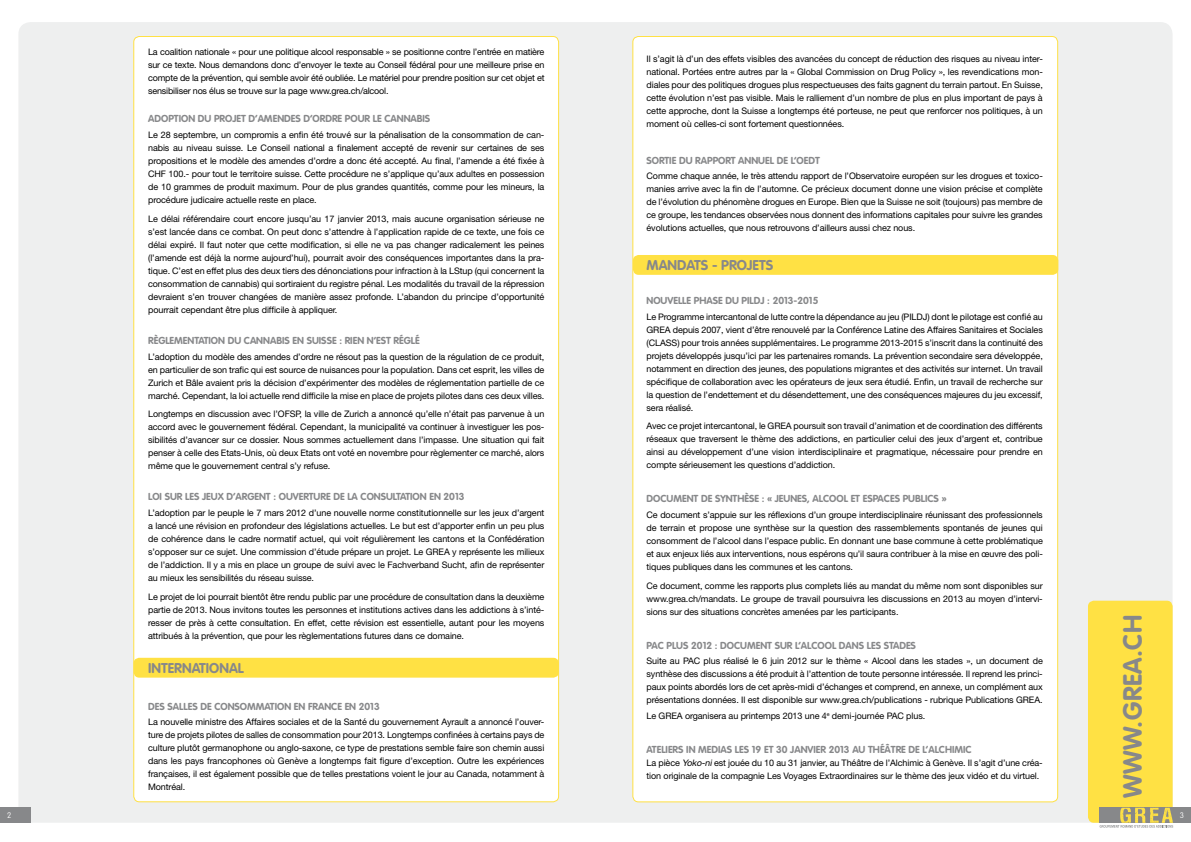
<style>
.page{position:relative;width:1191px;height:842px;background:#fff}
.page>*{position:absolute;margin:0;border:0;box-sizing:border-box;transform-origin:0 0}
.t1{font:700 26px "VAG Rounded";letter-spacing:.02em;color:#87888a}
.t2{font:700 14px "VAG Rounded";color:#87888a}
.t3{font:700 10px "VAG Rounded";color:#87888a}
.t4{font:9px/13px "Helvetica Neue LT Std";letter-spacing:-.01em;color:#000;text-align:justify}
.t5{font:100 8px "VAG Rounded";color:#fff}
.s1{font-style:italic}
</style>
<div class="page">
<div style="left:18px;top:22px;width:1154px;height:801px;background:#eeefef;border-radius:12px"></div>
<div style="left:633px;top:37px;width:424px;height:765px;background:#fff;border-radius:6px"></div>
<div style="left:134px;top:37px;width:424px;height:765px;background:#fff;border-radius:6px"></div>
<div style="left:134px;top:658px;width:425px;height:20px;background:#ffe144;border-radius:6px"></div>
<div style="left:633px;top:255px;width:425px;height:20px;background:#ffe144;border-radius:6px"></div>
<div style="left:1088px;top:601px;width:84px;height:222px;background:#ffe144;border-radius:6px"></div>
<div style="left:1141px;top:808px;width:50px;height:15px;background:#87888a"></div>
<svg style="left:1099px;top:808px;width:74px;height:20px"></svg>
<div style="left:0;top:807px;width:30px;height:15px;background:#87888a"></div>
<p class="t4" style="left:148px;top:45px;width:398px">La coalition nationale « pour une politique alcool responsable » se positionne contre l’entrée en matière sur ce texte. Nous demandons donc d’envoyer le texte au Conseil fédéral pour une meilleure prise en compte de la prévention, qui semble avoir été oubliée. Le matériel pour prendre position sur cet objet et sensibiliser nos élus se trouve sur la page www.grea.ch/alcool.</p>
<p class="t3" style="left:148px;top:113px;width:250px">ADOPTION DU PROJET D’AMENDES D’ORDRE POUR LE CANNA</p>
<p class="t3" style="left:417px;top:113px;width:15px">BIS</p>
<p class="t4" style="left:148px;top:128px;width:398px">Le 28 septembre, un compromis a enfin été trouvé sur la pénalisation de la consommation de can&shy;nabis au niveau suisse. Le Conseil national a finalement accepté de revenir sur certaines de ses propositions et le modèle des amendes d’ordre a donc été accepté. Au final, l’amende a été fixée à CHF 100.- pour tout le territoire suisse. Cette procédure ne s’applique qu’aux adultes en possession de 10 grammes de produit maximum. Pour de plus grandes quantités, comme pour les mineurs, la procédure judicaire actuelle reste en place.</p>
<p class="t4" style="left:148px;top:212px;width:398px">Le délai référendaire court encore jusqu’au 17 janvier 2013, mais aucune organisation sérieuse ne s’est lancée dans ce combat. On peut donc s’attendre à l’application rapide de ce texte, une fois ce délai expiré. Il faut noter que cette modification, si elle ne va pas changer radicalement les peines (l’amende est déjà la norme aujourd’hui), pourrait avoir des conséquences importantes dans la pra&shy;tique. C’est en effet plus des deux tiers des dénonciations pour infraction à la LStup (qui concernent la consommation de cannabis) qui sortiraient du registre pénal. Les modalités du travail de la répression devraient s’en trouver changées de manière assez profonde. L’abandon du principe d’opportunité pourrait cependant être plus difficile à appliquer.</p>
<p class="t3" style="left:148px;top:334px;width:110px">RÈGLEMENTATION DU CANNA</p>
<p class="t3" style="left:276px;top:334px;width:145px">BIS EN SUISSE : RIEN N’EST RÉGLÉ</p>
<p class="t4" style="left:148px;top:350px;width:398px">L’adoption du modèle des amendes d’ordre ne résout pas la question de la régulation de ce produit, en particulier de son trafic qui est source de nuisances pour la population. Dans cet esprit, les villes de Zurich et Bâle avaient pris la décision d’expérimenter des modèles de réglementation partielle de ce marché. Cependant, la loi actuelle rend difficile la mise en place de projets pilotes dans ces deux villes.</p>
<p class="t4" style="left:148px;top:408px;width:398px">Longtemps en discussion avec l’OFSP, la ville de Zurich a annoncé qu’elle n’était pas parvenue à un accord avec le gouvernement fédéral. Cependant, la municipalité va continuer à investiguer les pos&shy;sibilités d’avancer sur ce dossier. Nous sommes actuellement dans l’impasse. Une situation qui fait penser à celle des Etats-Unis, où deux Etats ont voté en novembre pour règlementer ce marché, alors même que le gouvernement central s’y refuse.</p>
<p class="t3" style="left:148px;top:491px;width:95px">LOI SUR LES JEUX D’ARG</p>
<p class="t3" style="left:254px;top:491px;width:211px">ENT : OUVERTURE DE LA CONSULTATION EN 2013</p>
<p class="t4" style="left:148px;top:506px;width:398px">L’adoption par le peuple le 7 mars 2012 d’une nouvelle norme constitutionnelle sur les jeux d’argent a lancé une révision en profondeur des législations actuelles. Le but est d’apporter enfin un peu plus de cohérence dans le cadre normatif actuel, qui voit régulièrement les cantons et la Confédération s’opposer sur ce sujet. Une commission d’étude prépare un projet. Le GREA y représente les milieux de l’addiction. Il y a mis en place un groupe de suivi avec le Fachverband Sucht, afin de représenter au mieux les sensibilités du réseau suisse.</p>
<p class="t4" style="left:148px;top:590px;width:398px">Le projet de loi pourrait bientôt être rendu public par une procédure de consultation dans la deuxième partie de 2013. Nous invitons toutes les personnes et institutions actives dans les addictions à s’inté&shy;resser de près à cette consultation. En effet, cette révision est essentielle, autant pour les moyens attribués à la prévention, que pour les règlementations futures dans ce domaine.</p>
<h2 class="t2" style="left:148px;top:660px;width:97px">INTERNATIONAL</h2>
<p class="t3" style="left:148px;top:700px;width:172px">DES SALLES DE CONSOMMATION EN FRAN</p>
<p class="t3" style="left:331px;top:700px;width:50px">CE EN 2013</p>
<p class="t4" style="left:148px;top:715px;width:398px">La nouvelle ministre des Affaires sociales et de la Santé du gouvernement Ayrault a annoncé l’ouver&shy;ture de projets pilotes de salles de consommation pour 2013. Longtemps confinées à certains pays de culture plutôt germanophone ou anglo-saxone, ce type de prestations semble faire son chemin aussi dans les pays francophones où Genève a longtemps fait figure d’exception. Outre les expériences françaises, il est également possible que de telles prestations voient le jour au Canada, notamment à Montréal.</p>
<p class="t4" style="left:646px;top:52px;width:398px">Il s’agit là d’un des effets visibles des avancées du concept de réduction des risques au niveau inter&shy;national. Portées entre autres par la « Global Commission on Drug Policy », les revendications mon&shy;diales pour des politiques drogues plus respectueuses des faits gagnent du terrain partout. En Suisse, cette évolution n’est pas visible. Mais le ralliement d’un nombre de plus en plus important de pays à cette approche, dont la Suisse a longtemps été porteuse, ne peut que renforcer nos politiques, à un moment où celles-ci sont fortement questionnées.</p>
<p class="t3" style="left:646px;top:154px;width:100px">SORTIE DU RAPPORT ANN</p>
<p class="t3" style="left:758px;top:154px;width:45px">UEL DE L’OEDT</p>
<p class="t4" style="left:646px;top:169px;width:398px">Comme chaque année, le très attendu rapport de l’Observatoire européen sur les drogues et toxico&shy;manies arrive avec la fin de l’automne. Ce précieux document donne une vision précise et complète de l’évolution du phénomène drogues en Europe. Bien que la Suisse ne soit (toujours) pas membre de ce groupe, les tendances observées nous donnent des informations capitales pour suivre les grandes évolutions actuelles, que nous retrouvons d’ailleurs aussi chez nous.</p>
<h2 class="t2" style="left:646px;top:257px;width:11px">MAN</h2>
<h2 class="t2" style="left:677px;top:257px;width:98px">DATS - PROJETS</h2>
<p class="t3" style="left:646px;top:294px;width:101px">NOUVELLE PHASE DU PILDJ</p>
<p class="t3" style="left:767px;top:294px;width:53px">: 2013-2015</p>
<p class="t4" style="left:646px;top:310px;width:398px">Le Programme intercantonal de lutte contre la dépendance au jeu (PILDJ) dont le pilotage est confié au GREA depuis 2007, vient d’être renouvelé par la Conférence Latine des Affaires Sanitaires et Sociales (CLASS) pour trois années supplémentaires. Le programme 2013-2015 s’inscrit dans la continuité des projets développés jusqu’ici par les partenaires romands. La prévention secondaire sera développée, notamment en direction des jeunes, des populations migrantes et des activités sur internet. Un travail spécifique de collaboration avec les opérateurs de jeux sera étudié. Enfin, un travail de recherche sur la question de l’endettement et du désendettement, une des conséquences majeures du jeu excessif, sera réalisé.</p>
<p class="t4" style="left:646px;top:419px;width:398px">Avec ce projet intercantonal, le GREA poursuit son travail d’animation et de coordination des différents réseaux que traversent le thème des addictions, en particulier celui des jeux d’argent et, contribue ainsi au développement d’une vision interdisciplinaire et pragmatique, nécessaire pour prendre en compte sérieusement les questions d’addiction.</p>
<p class="t3" style="left:646px;top:493px;width:302px">DOCUMENT DE SYNTHÈSE : « JEUNES, ALCOOL ET ESPACES PUBLICS »</p>
<p class="t4" style="left:646px;top:508px;width:398px">Ce document s’appuie sur les réflexions d’un groupe interdisciplinaire réunissant des professionnels de terrain et propose une synthèse sur la question des rassemblements spontanés de jeunes qui consomment de l’alcool dans l’espace public. En donnant une base commune à cette problématique et aux enjeux liés aux interventions, nous espérons qu’il saura contribuer à la mise en œuvre des poli&shy;tiques publiques dans les communes et les cantons.</p>
<p class="t4" style="left:646px;top:579px;width:398px">Ce document, comme les rapports plus complets liés au mandat du même nom sont disponibles sur www.grea.ch/mandats. Le groupe de travail poursuivra les discussions en 2013 au moyen d’intervi&shy;sions sur des situations concrètes amenées par les participants.</p>
<p class="t3" style="left:646px;top:639px;width:271px">PAC PLUS 2012 : DOCUMENT SUR L’ALCOOL DANS LES STADES</p>
<p class="t4" style="left:646px;top:655px;width:398px">Suite au PAC plus réalisé le 6 juin 2012 sur le thème « Alcool dans les stades », un document de synthèse des discussions a été produit à l’attention de toute personne intéressée. Il reprend les princi&shy;paux points abordés lors de cet après-midi d’échanges et comprend, en annexe, un complément aux présentations données. Il est disponible sur www.grea.ch/publications - rubrique Publications GREA.</p>
<p class="t4" style="left:646px;top:709px;width:280px">Le GREA organisera au printemps 2013 une 4<sup>e</sup> demi-journée PAC plus.</p>
<p class="t3" style="left:646px;top:744px;width:326px">ATELIERS IN MEDIAS LES 19 ET 30 JANVIER 2013 AU THÉÂTRE DE L’ALCHIMIC</p>
<p class="t4" style="left:646px;top:756px;width:398px">La pièce <span class="s1">Yoko-ni</span>est jouée du 10 au 31 janvier, au Théâtre de l’Alchimic à Genève. Il s’agit d’une créa&shy;tion originale de la compagnie Les Voyages Extraordinaires sur le thème des jeux vidéo et du virtuel.</p>
<h1 class="t1" style="left:1117px;top:798px;width:185px;rotate:-90deg">WWW.GREA.CH</h1>
<p class="t5" style="left:7px;top:811px;width:6px">2</p>
<p class="t5" style="left:1179px;top:811px;width:6px">3</p>
</div>
